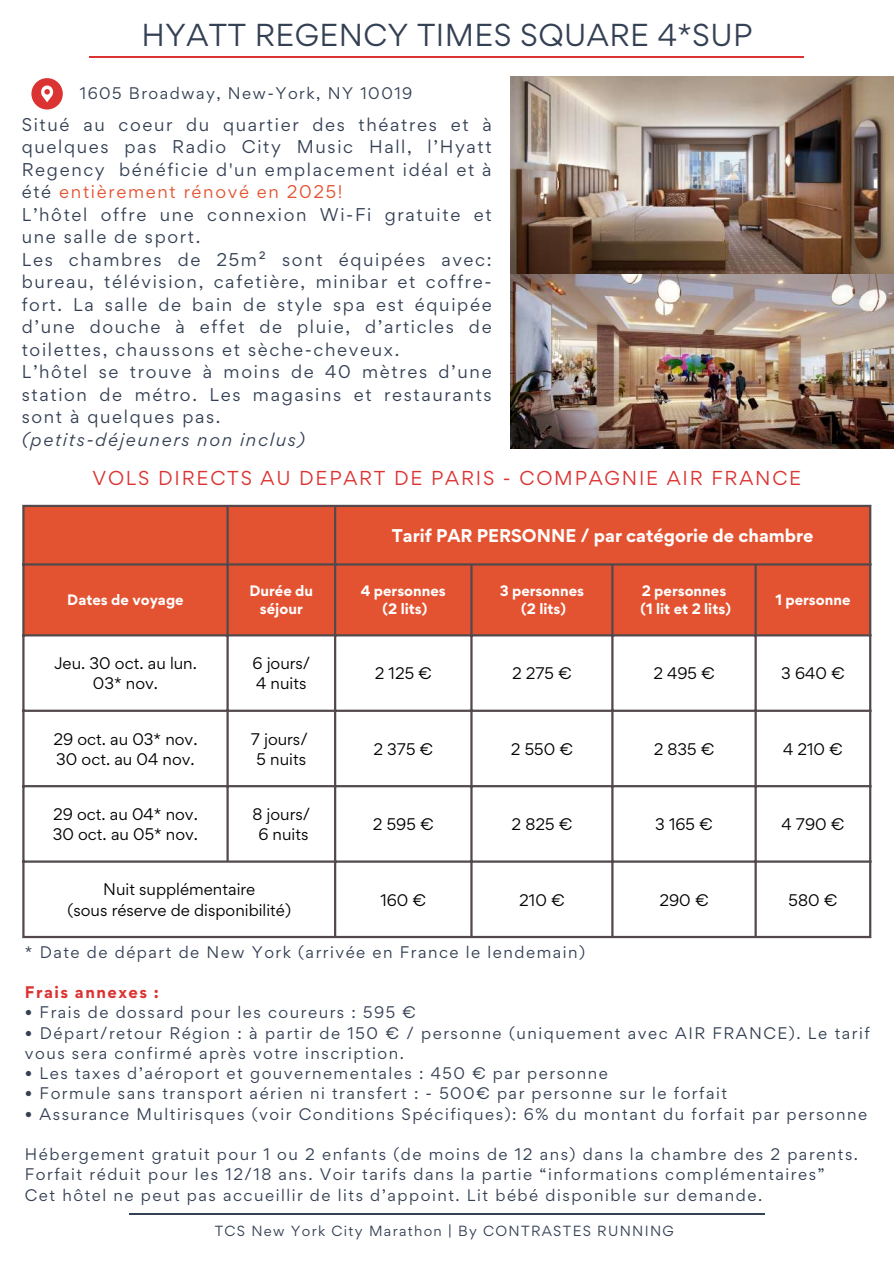
<style>
.page{position:relative;width:894px;height:1264px;background:#fff}
.page>*{position:absolute;margin:0;border:0;box-sizing:border-box;transform-origin:0 0}
.t1{font:28.35px "Gordita";letter-spacing:.015em;color:#344054}
.t2{font:18px "Gordita";letter-spacing:.1em;color:#db3332}
.t3{font:16.5px/22.5px "Gordita";letter-spacing:.1em;color:#344054}
.t4{font:700 16.5px "Gordita";color:#fff}
.t5{font:italic 16.5px "Gordita";letter-spacing:.1em;color:#344054}
.t6{font:15px/20.2px "Gordita";letter-spacing:.1em;color:#344054}
.t7{font:15px/20.2px "Gordita";color:#000;text-align:center}
.t8{font:700 15px "Gordita";letter-spacing:.1em;color:#db3332}
.t9{font:700 13.5px/18px "Gordita";color:#fff;text-align:center}
.t10{font:13.2px "Gordita";letter-spacing:.1em;color:#344054}
.s1{color:#e45331}
</style>
<div class="page">
<img style="left:510px;top:76px;width:383px;height:373px">
<svg style="left:31px;top:78px;width:32px;height:32px"></svg>
<hr style="left:129px;top:1213px;width:635px;height:1px;background:#344054">
<hr style="left:89px;top:56px;width:715px;height:2px;background:#db3332">
<div style="left:25px;top:507px;width:843px;height:127px;background:#e45331"></div>
<hr style="left:22px;top:507px;width:3px;height:428px;background:#53494c">
<hr style="left:226px;top:507px;width:3px;height:353px;background:#53494c">
<hr style="left:334px;top:507px;width:2px;height:428px;background:#53494c">
<hr style="left:470px;top:565px;width:2px;height:370px;background:#53494c">
<hr style="left:611px;top:565px;width:2px;height:370px;background:#53494c">
<hr style="left:754px;top:565px;width:2px;height:370px;background:#53494c">
<hr style="left:868px;top:507px;width:3px;height:428px;background:#53494c">
<hr style="left:22px;top:505px;width:849px;height:2px;background:#53494c">
<hr style="left:22px;top:563px;width:849px;height:2px;background:#53494c">
<hr style="left:22px;top:634px;width:849px;height:2px;background:#53494c">
<hr style="left:22px;top:709px;width:849px;height:3px;background:#53494c">
<hr style="left:22px;top:785px;width:849px;height:2px;background:#53494c">
<hr style="left:22px;top:860px;width:849px;height:2px;background:#53494c">
<hr style="left:22px;top:935px;width:849px;height:3px;background:#53494c">
<h1 class="t1" style="left:141px;top:16px;width:612px">HYATT REGENCY TIMES SQUARE 4*SUP</h1>
<p class="t6" style="left:80px;top:83px;width:334px">1605 Broadway, New-York, NY 10019</p>
<p class="t3" style="left:22px;top:113px;width:471px">Situé au coeur du quartier des théatres et à quelques pas Radio City Music Hall, l’Hyatt Regency bénéficie d'un emplacement idéal et à été <span class="s1">entièrement rénové en 2025!<br></span>L’hôtel offre une connexion Wi-Fi gratuite et une salle de sport.<br>Les chambres de 25m² sont équipées avec: bureau, télévision, cafetière, minibar et coffre&shy;fort. La salle de bain de style spa est équipée d’une douche à effet de pluie, d’articles de toilettes, chaussons et sèche-cheveux.<br>L’hôtel se trouve à moins de 40 mètres d’une station de métro. Les magasins et restaurants sont à quelques pas.</p>
<p class="t5" style="left:22px;top:428px;width:284px">(petits-déjeuners non inclus)</p>
<p class="t2" style="left:92px;top:466px;width:710px">VOLS DIRECTS AU DEPART DE PARIS - COMPAGNIE AIR FRANCE</p>
<p class="t4" style="left:391px;top:524px;width:423px">Tarif PAR PERSONNE / par catégorie de chambre</p>
<p class="t9" style="left:67px;top:590px;width:118px">Dates de voyage</p>
<p class="t9" style="left:249px;top:581px;width:65px">Durée du séjour</p>
<p class="t9" style="left:360px;top:581px;width:87px">4 personnes (2 lits)</p>
<p class="t9" style="left:499px;top:581px;width:86px">3 personnes (2 lits)</p>
<p class="t9" style="left:640px;top:581px;width:92px;text-align:left">2 personnes (1 lit et 2 lits)</p>
<p class="t9" style="left:775px;top:590px;width:77px">1 personne</p>
<p class="t7" style="left:54px;top:653px;width:144px">Jeu. 30 oct. au lun.<br>03* nov.</p>
<p class="t7" style="left:252px;top:653px;width:59px;text-align:left">6 jours/<br>4 nuits</p>
<p class="t7" style="left:374px;top:663px;width:59px">2 125 €</p>
<p class="t7" style="left:512px;top:663px;width:61px">2 275 €</p>
<p class="t7" style="left:653px;top:663px;width:63px">2 495 €</p>
<p class="t7" style="left:781px;top:663px;width:65px">3 640 €</p>
<p class="t7" style="left:53px;top:728px;width:146px;text-align:left">29 oct. au 03* nov.<br>30 oct. au 04 nov.</p>
<p class="t7" style="left:251px;top:728px;width:58px">7 jours/<br>5 nuits</p>
<p class="t7" style="left:373px;top:738px;width:61px">2 375 €</p>
<p class="t7" style="left:511px;top:738px;width:63px">2 550 €</p>
<p class="t7" style="left:653px;top:738px;width:62px">2 835 €</p>
<p class="t7" style="left:782px;top:738px;width:61px">4 210 €</p>
<p class="t7" style="left:53px;top:803px;width:147px;text-align:left">29 oct. au 04* nov.<br>30 oct. au 05* nov.</p>
<p class="t7" style="left:252px;top:803px;width:59px">8 jours/<br>6 nuits</p>
<p class="t7" style="left:373px;top:814px;width:62px">2 595 €</p>
<p class="t7" style="left:511px;top:814px;width:62px">2 825 €</p>
<p class="t7" style="left:655px;top:814px;width:59px">3 165 €</p>
<p class="t7" style="left:781px;top:814px;width:64px">4 790 €</p>
<p class="t7" style="left:67px;top:879px;width:225px">Nuit supplémentaire<br>(sous réserve de disponibilité)</p>
<p class="t7" style="left:380px;top:889px;width:47px">160 €</p>
<p class="t7" style="left:519px;top:889px;width:47px">210 €</p>
<p class="t7" style="left:659px;top:889px;width:50px">290 €</p>
<p class="t7" style="left:788px;top:889px;width:50px">580 €</p>
<p class="t6" style="left:25px;top:941px;width:561px">* Date de départ de New York (arrivée en France le lendemain)</p>
<p class="t8" style="left:25px;top:982px;width:135px">Frais annexes :</p>
<p class="t6" style="left:25px;top:1002px;width:392px">• Frais de dossard pour les coureurs : 595 €</p>
<p class="t6" style="left:25px;top:1022px;width:846px">• Départ/retour Région : à partir de 150 € / personne (uniquement avec AIR FRANCE). Le tarif vous sera confirmé après votre inscription.</p>
<p class="t6" style="left:25px;top:1063px;width:584px">• Les taxes d’aéroport et gouvernementales : 450 € par personne</p>
<p class="t6" style="left:25px;top:1083px;width:703px">• Formule sans transport aérien ni transfert : - 500€ par personne sur le forfait</p>
<p class="t6" style="left:25px;top:1103px;width:843px">• Assurance Multirisques (voir Conditions Spécifiques): 6% du montant du forfait par personne</p>
<p class="t6" style="left:25px;top:1144px;width:834px">Hébergement gratuit pour 1 ou 2 enfants (de moins de 12 ans) dans la chambre des 2 parents.<br>Forfait réduit pour les 12/18 ans. Voir tarifs dans la partie “informations complémentaires”<br>Cet hôtel ne peut pas accueillir de lits d’appoint. Lit bébé disponible sur demande.</p>
<p class="t10" style="left:215px;top:1222px;width:460px">TCS New York City Marathon | By CONTRASTES RUNNING</p>
</div>
